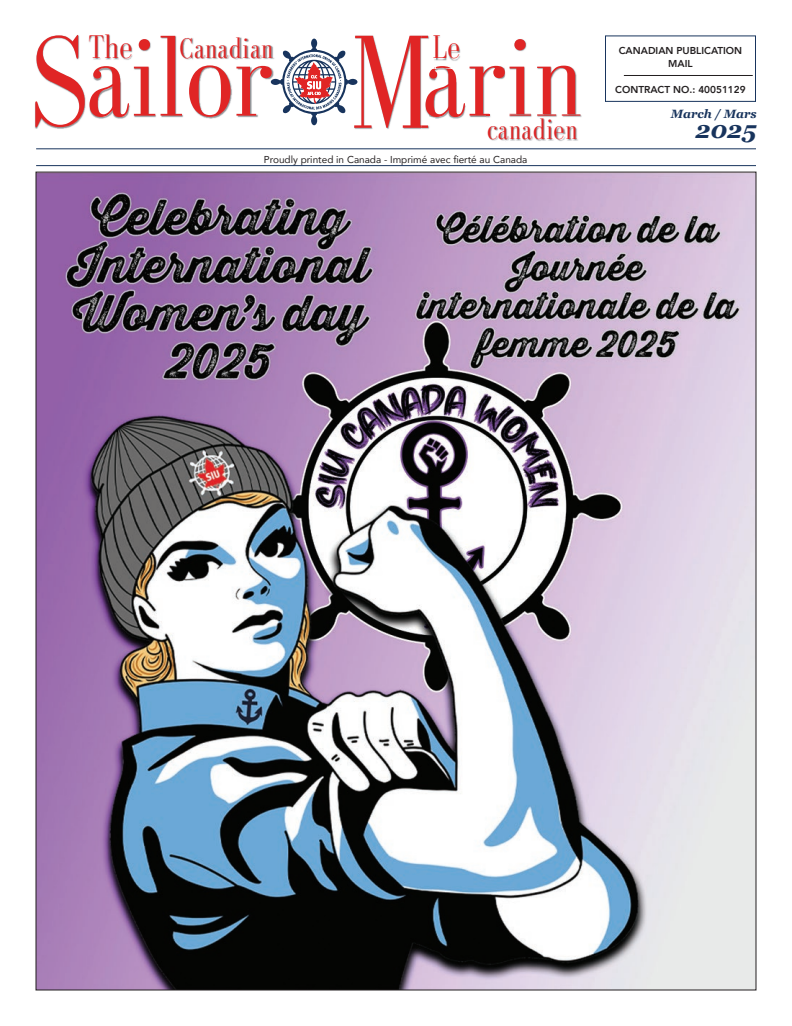
<style>
.page{position:relative;width:792px;height:1026px;background:#fff}
.page>*{position:absolute;margin:0;border:0;box-sizing:border-box;transform-origin:0 0}
.t1{font:112.6px "Galileo FLF";color:#e02525}
.t2{font:33.1px "Galileo FLF";color:#e02525}
.t3{font:33.1px "Galileo FLF";color:#e02525;scale:.96 1}
.t4{font:28.8px "Galileo FLF";letter-spacing:.025em;color:#e02525;scale:.95 1}
.t5{font:italic 700 24px "Georgia";color:#18345d}
.t6{font:italic 700 12px "Georgia";color:#18345d}
.t7{font:10px "Avenir";color:#231f20}
.t8{font:800 10px/13px "Avenir";color:#231f20;text-align:center}
.s1{font-size:134px}
.s2{font-size:130.1px}
</style>
<div class="page">
<img style="left:35px;top:35px;width:244px;height:115px">
<img style="left:351px;top:35px;width:84px;height:115px">
<img style="left:354px;top:36px;width:67px;height:92px">
<img style="left:421px;top:35px;width:161px;height:111px">
<img style="left:421px;top:36px;width:7px;height:92px">
<img style="left:426px;top:66px;width:79px;height:51px">
<img style="left:506px;top:35px;width:3px;height:79px">
<img style="left:510px;top:39px;width:71px;height:77px">
<img style="left:432px;top:35px;width:31px;height:31px">
<img style="left:451px;top:66px;width:12px;height:2px">
<svg style="left:432px;top:66px;width:19px;height:2px"></svg>
<img style="left:487px;top:114px;width:93px;height:32px">
<img style="left:487px;top:114px;width:18px;height:3px">
<img style="left:510px;top:114px;width:70px;height:2px">
<svg style="left:271px;top:39px;width:86px;height:86px"></svg>
<div style="left:605px;top:35px;width:151px;height:67px;border:1px solid #18345d"></div>
<hr style="left:36px;top:148px;width:720px;height:1px;background:#18345d">
<hr style="left:36px;top:165px;width:720px;height:1px;background:#18345d">
<hr style="left:624px;top:75px;width:129px;height:1px;background:#231f20">
<img style="left:38px;top:174px;width:716px;height:814px">
<h2 class="t2" style="left:89px;top:31px;width:45px">The</h2>
<h3 class="t4" style="left:180px;top:34px;width:100px">Canadian</h3>
<h1 class="t1" style="left:351px;top:22px;width:234px"><span class="s1">M</span>arin</h1>
<h1 class="t1" style="left:31px;top:22px;width:244px"><span class="s2">S</span>ailor</h1>
<h2 class="t3" style="left:433px;top:31px;width:30px">Le</h2>
<h3 class="t4" style="left:487px;top:115px;width:97px">canadien</h3>
<p class="t7" style="left:264px;top:151px;width:265px">Proudly printed in Canada - Imprimé avec fierté au Canada</p>
<p class="t8" style="left:619px;top:44px;width:125px">CANADIAN PUBLICATION<br>MAIL</p>
<p class="t8" style="left:615px;top:83px;width:132px">CONTRACT NO.: 40051129</p>
<p class="t6" style="left:671px;top:105px;width:87px">March / Mars</p>
<h3 class="t5" style="left:695px;top:112px;width:63px">2025</h3>
</div>
